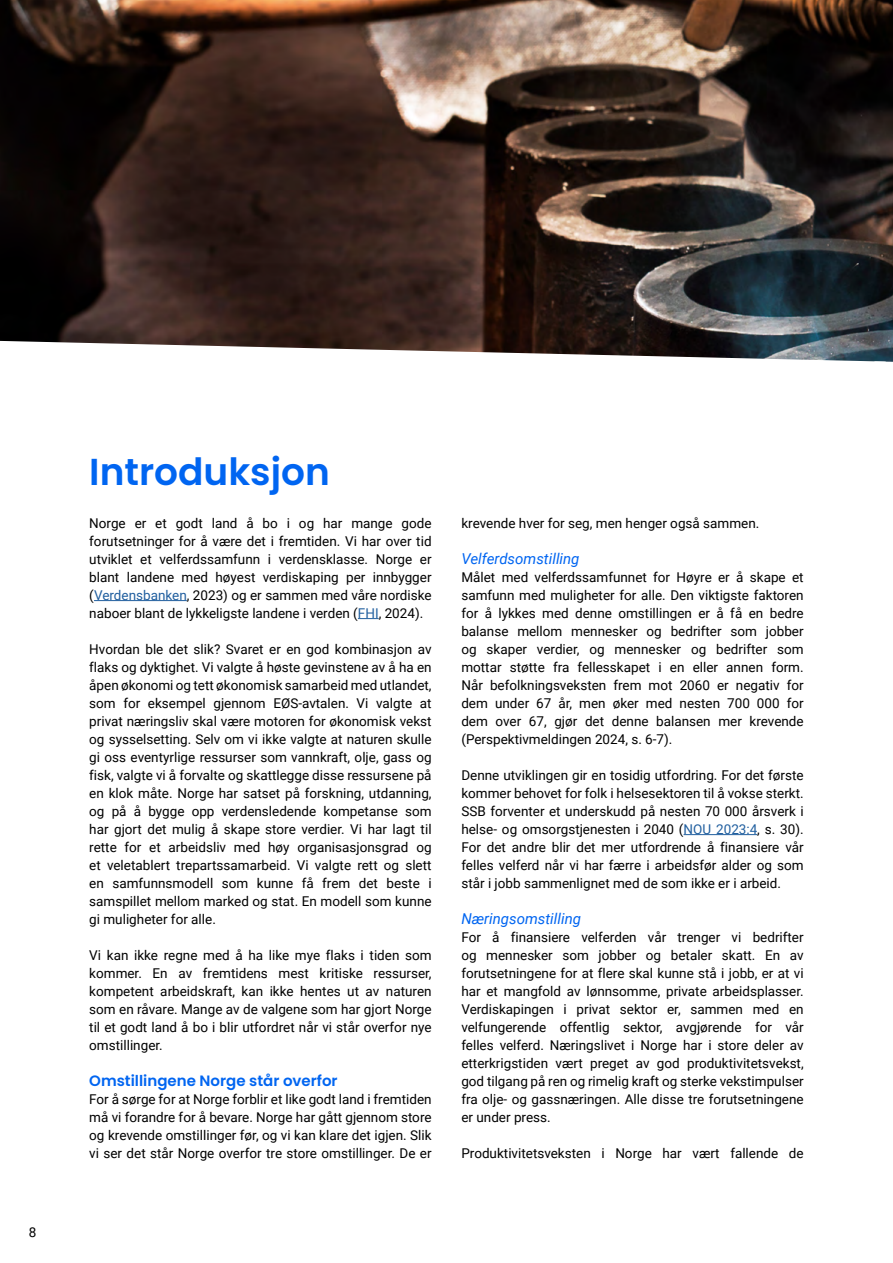
<style>
.page{position:relative;width:893px;height:1263px;background:#fff}
.page>*{position:absolute;margin:0;border:0;box-sizing:border-box;transform-origin:0 0}
.t1{font:600 37.5px "Poppins";color:#0065f1}
.t2{font:italic 15px "Roboto";color:#0065f1}
.t3{font:600 15px "Poppins";color:#0065f1}
.t4{font:13.5px/18px "Roboto";color:#000;text-align:justify}
.s1{color:#215f9f}
</style>
<div class="page">
<img style="left:0;top:0;width:893px;height:361px">
<svg style="left:0;top:340px;width:889px;height:22px"></svg>
<hr style="left:94px;top:600px;width:93px;height:1px;background:#215f9f">
<svg style="left:358px;top:618px;width:21px;height:1px"></svg>
<hr style="left:684px;top:834px;width:73px;height:1px;background:#215f9f">
<p class="t4" style="left:29px;top:1223px;width:9px">8</p>
<h1 class="t1" style="left:89px;top:450px;width:242px">Introduksjon</h1>
<p class="t4" style="left:89px;top:513px;width:344px">Norge er et godt land å bo i og har mange gode forutsetninger for å være det i fremtiden. Vi har over tid utviklet et velferdssamfunn i verdensklasse. Norge er blant landene med høyest verdiskaping per innbygger (<span class="s1">Verdensbanken</span>, 2023) og er sammen med våre nordiske naboer blant de lykkeligste landene i verden (<span class="s1">FHI</span>, 2024).</p>
<p class="t4" style="left:89px;top:639px;width:344px">Hvordan ble det slik? Svaret er en god kombinasjon av flaks og dyktighet. Vi valgte å høste gevinstene av å ha en åpen økonomi og tett økonomisk samarbeid med utlandet, som for eksempel gjennom EØS-avtalen. Vi valgte at privat næringsliv skal være motoren for økonomisk vekst og sysselsetting. Selv om vi ikke valgte at naturen skulle gi oss eventyrlige ressurser som vannkraft, olje, gass og fisk, valgte vi å forvalte og skattlegge disse ressursene på en klok måte. Norge har satset på forskning, utdanning, og på å bygge opp verdensledende kompetanse som har gjort det mulig å skape store verdier. Vi har lagt til rette for et arbeidsliv med høy organisasjonsgrad og et veletablert trepartssamarbeid. Vi valgte rett og slett en samfunnsmodell som kunne få frem det beste i samspillet mellom marked og stat. En modell som kunne gi muligheter for alle.</p>
<p class="t4" style="left:89px;top:945px;width:344px">Vi kan ikke regne med å ha like mye flaks i tiden som kommer. En av fremtidens mest kritiske ressurser, kompetent arbeidskraft, kan ikke hentes ut av naturen som en råvare. Mange av de valgene som har gjort Norge til et godt land å bo i blir utfordret når vi står overfor nye omstillinger.</p>
<p class="t3" style="left:89px;top:1072px;width:250px">Omstillingene Norge står overfor</p>
<p class="t4" style="left:89px;top:1089px;width:344px">For å sørge for at Norge forblir et like godt land i fremtiden må vi forandre for å bevare. Norge har gått gjennom store og krevende omstillinger før, og vi kan klare det igjen. Slik vi ser det står Norge overfor tre store omstillinger. De er</p>
<p class="t4" style="left:461px;top:513px;width:299px">krevende hver for seg, men henger også sammen.</p>
<p class="t2" style="left:461px;top:548px;width:120px">Velferdsomstilling</p>
<p class="t4" style="left:461px;top:567px;width:344px">Målet med velferdssamfunnet for Høyre er å skape et samfunn med muligheter for alle. Den viktigste faktoren for å lykkes med denne omstillingen er å få en bedre balanse mellom mennesker og bedrifter som jobber og skaper verdier, og mennesker og bedrifter som mottar støtte fra fellesskapet i en eller annen form.<br>Når befolkningsveksten frem mot 2060 er negativ for dem under 67 år, men øker med nesten 700 000 for dem over 67, gjør det denne balansen mer krevende (Perspektivmeldingen 2024, s. 6-7).</p>
<p class="t4" style="left:461px;top:765px;width:344px">Denne utviklingen gir en tosidig utfordring. For det første kommer behovet for folk i helsesektoren til å vokse sterkt.<br>SSB forventer et underskudd på nesten 70 000 årsverk i helse- og omsorgstjenesten i 2040 (<span class="s1">NOU 2023:4</span>, s. 30).<br>For det andre blir det mer utfordrende å finansiere vår felles velferd når vi har færre i arbeidsfør alder og som står i jobb sammenlignet med de som ikke er i arbeid.</p>
<p class="t2" style="left:461px;top:908px;width:121px">Næringsomstilling</p>
<p class="t4" style="left:461px;top:927px;width:344px">For å finansiere velferden vår trenger vi bedrifter og mennesker som jobber og betaler skatt. En av forutsetningene for at flere skal kunne stå i jobb, er at vi har et mangfold av lønnsomme, private arbeidsplasser.<br>Verdiskapingen i privat sektor er, sammen med en velfungerende offentlig sektor, avgjørende for vår felles velferd. Næringslivet i Norge har i store deler av etterkrigstiden vært preget av god produktivitetsvekst, god tilgang på ren og rimelig kraft og sterke vekstimpulser fra olje- og gassnæringen. Alle disse tre forutsetningene er under press.</p>
<p class="t4" style="left:461px;top:1143px;width:344px">Produktivitetsveksten i Norge har vært fallende de</p>
</div>
